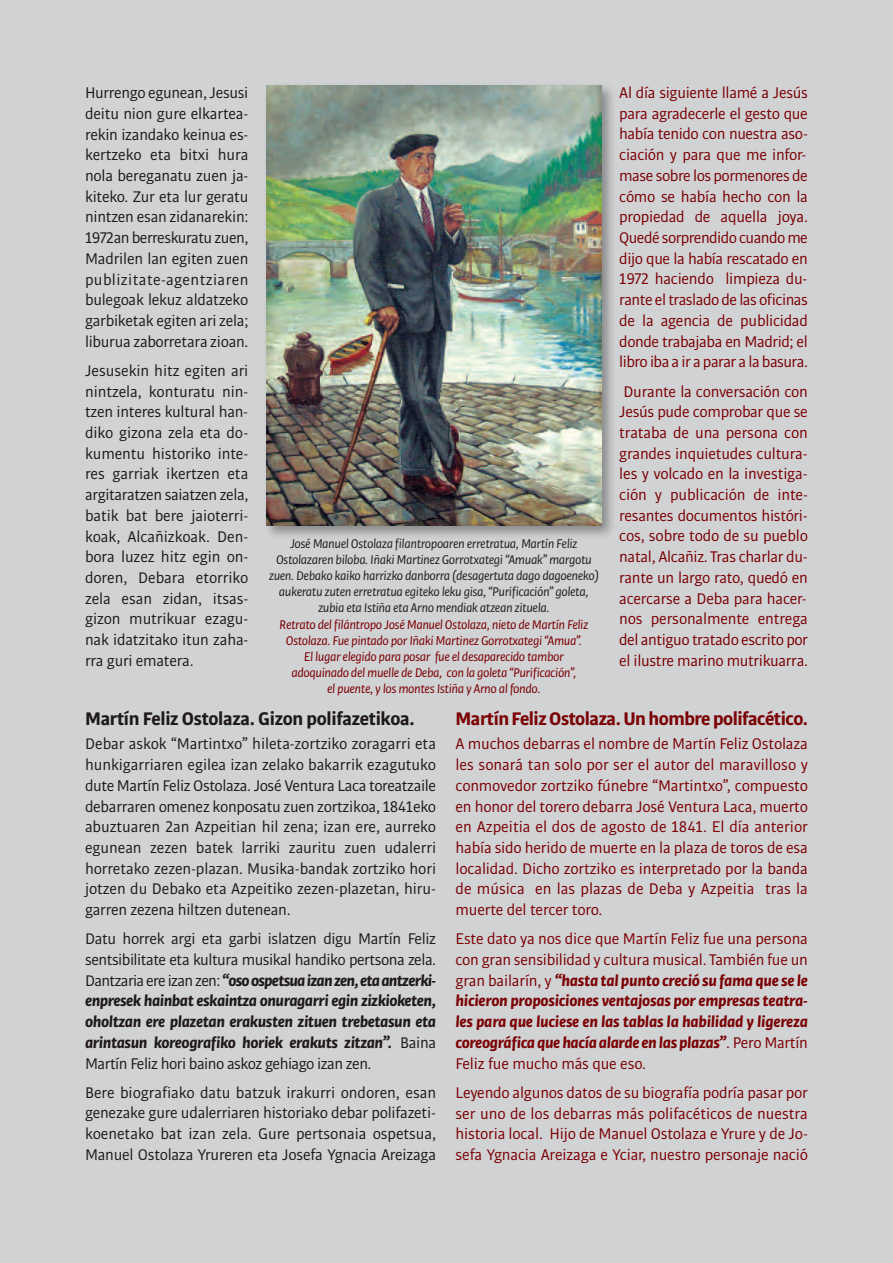
<style>
.page{position:relative;width:893px;height:1263px;background:#d1d2d4}
.page>*{position:absolute;margin:0;border:0;box-sizing:border-box;transform-origin:0 0}
.t1{font:700 19.5px "Bulo";letter-spacing:-.025em;color:#7a0003}
.t2{font:700 19.5px "Bulo";letter-spacing:-.015em;color:#1f1a19}
.t3{font:16.5px/20.7px "Bulo";letter-spacing:-.015em;color:#7a0003;text-align:justify}
.t4{font:16.5px/20.7px "Bulo";letter-spacing:-.015em;color:#1f1a19;text-align:justify}
.t5{font:italic 700 16.5px/20.7px "Bulo";letter-spacing:-.02em;color:#1f1a19;text-align:justify}
.t6{font:italic 700 16.5px/20.7px "Bulo";letter-spacing:-.02em;color:#7a0003;text-align:justify}
.t7{font:italic 13.5px/16.2px "Bulo";letter-spacing:-.025em;color:#231f20;text-align:center}
.t8{font:italic 13.5px/16.2px "Bulo";letter-spacing:-.025em;color:#7a0003;text-align:center}
.s1{font-weight:400;font-style:normal}
</style>
<div class="page">
<img style="left:266px;top:85px;width:346px;height:451px">
<img style="left:266px;top:85px;width:335px;height:440px">
<p class="t4" style="left:85px;top:84px;width:165px">Hurrengo egunean, Jesusi deitu nion gure elkartea&shy;rekin izandako keinua es&shy;kertzeko eta bitxi hura nola bereganatu zuen ja&shy;kiteko. Zur eta lur geratu nintzen esan zidanarekin:<br>1972an berreskuratu zuen, Madrilen lan egiten zuen publizitate-agentziaren bulegoak lekuz aldatzeko garbiketak egiten ari zela; liburua zaborretara zioan.</p>
<p class="t4" style="left:85px;top:361px;width:165px">Jesusekin hitz egiten ari nintzela, konturatu nin&shy;tzen interes kultural han - diko gizona zela eta do&shy;ku mentu historiko inte&shy;res garriak ikertzen eta argitaratzen saiatzen zela, batik bat bere jaioterri&shy;koak, Alcañizkoak. Den&shy;bora luzez hitz egin on&shy;doren, Debara etorriko zela esan zidan, itsas&shy;gizon mutrikuar ezagu&shy;nak idatzitako itun zaha&shy;rra guri ematera.</p>
<p class="t7" style="left:269px;top:536px;width:332px">José Manuel Ostolaza filantropoaren erretratua, Martín Feliz Ostolazaren biloba. Iñaki Martinez Gorrotxategi “Amuak” margotu zuen. Debako kaiko harrizko danborra (desagertuta dago dagoeneko) aukeratu zuten erretratua egiteko leku gisa, “Purificación” goleta, zubia eta Istiña eta Arno mendiak atzean zituela.</p>
<p class="t8" style="left:279px;top:617px;width:310px">Retrato del filántropo José Manuel Ostolaza, nieto de Martín Feliz Ostolaza. Fue pintado por Iñaki Martinez Gorrotxategi “Amua”.<br>El lugar elegido para posar fue el desaparecido tambor adoquinado del muelle de Deba, con la goleta “Purificación”,<br>el puente, y los montes Istiña y Arno al fondo.</p>
<p class="t3" style="left:619px;top:83px;width:190px">Al día siguiente llamé a Jesús para agradecerle el gesto que había tenido con nuestra aso&shy;ciación y para que me infor&shy;mase sobre los pormenores de cómo se había hecho con la propiedad de aquella joya.<br>Quedé sorprendido cuando me dijo que la había rescatado en 1972 haciendo limpieza du&shy;rante el traslado de las oficinas de la agencia de publicidad donde trabajaba en Madrid; el libro iba a ir a parar a la basura.</p>
<p class="t3" style="left:619px;top:382px;width:190px">Durante la conversación con Jesús pude comprobar que se trataba de una persona con grandes inquietudes cultura&shy;les y volcado en la investiga&shy;ción y publicación de inte&shy;resantes documentos históri&shy;cos, sobre todo de su pueblo natal, Alcañiz. Tras charlar du&shy;rante un largo rato, quedó en acercarse a Deba para hacer&shy;nos personalmente entrega del antiguo tratado escrito por el ilustre marino mutrikuarra.</p>
<p class="t2" style="left:85px;top:711px;width:331px">Martín Feliz Ostolaza. Gizon polifazetikoa.</p>
<p class="t4" style="left:85px;top:735px;width:353px">Debar askok “Martintxo” hileta-zortziko zoragarri eta hunkigarriaren egilea izan zelako bakarrik ezagutuko dute Martín Feliz Ostolaza. José Ventura Laca toreatzaile debarraren omenez konposatu zuen zortzikoa, 1841eko abuztuaren 2an Azpeitian hil zena; izan ere, aurreko egunean zezen batek larriki zauritu zuen udalerri horretako zezen-plazan. Musika-bandak zortziko hori jotzen du Debako eta Azpeitiko zezen-plazetan, hiru - garren zezena hiltzen dutenean.</p>
<p class="t5" style="left:85px;top:930px;width:353px"><span class="s1">Datu horrek argi eta garbi islatzen digu Martín Feliz sentsibilitate eta kultura musikal handiko pertsona zela.<br>Dantzaria ere izan zen:</span> “oso ospetsua izan zen, eta antzerki&shy;enpresek hainbat eskaintza onuragarri egin zizkioketen, oholtzan ere plazetan erakusten zituen trebetasun eta arintasun koreografiko horiek erakuts zitzan”. <span class="s1">Baina Martín Feliz hori baino askoz gehiago izan zen.</span></p>
<p class="t4" style="left:85px;top:1083px;width:353px">Bere biografiako datu batzuk irakurri ondoren, esan genezake gure udalerriaren historiako debar polifazeti - koenetako bat izan zela. Gure pertsonaia ospetsua, Manuel Ostolaza Yrureren eta Josefa Ygnacia Areizaga</p>
<p class="t1" style="left:455px;top:711px;width:354px">Martín Feliz Ostolaza. Un hombre polifacético.</p>
<p class="t3" style="left:455px;top:735px;width:354px">A muchos debarras el nombre de Martín Feliz Ostolaza les sonará tan solo por ser el autor del maravilloso y conmovedor zortziko fúnebre “Martintxo”, compuesto en honor del torero debarra José Ventura Laca, muerto en Azpeitia el dos de agosto de 1841. El día anterior había sido herido de muerte en la plaza de toros de esa localidad. Dicho zortziko es interpretado por la banda de música en las plazas de Deba y Azpeitia tras la muerte del tercer toro.</p>
<p class="t6" style="left:455px;top:930px;width:354px"><span class="s1">Este dato ya nos dice que Martín Feliz fue una persona con gran sensibilidad y cultura musical. También fue un gran bailarín, y</span> “hasta tal punto creció su fama que se le hicieron proposiciones ventajosas por empresas teatra&shy;les para que luciese en las tablas la habilidad y ligereza coreográfica que hacía alarde en las plazas”<span class="s1">. Pero Martín Feliz fue mucho más que eso.</span></p>
<p class="t3" style="left:455px;top:1083px;width:354px">Leyendo algunos datos de su biografía podría pasar por ser uno de los debarras más polifacéticos de nuestra historia local. Hijo de Manuel Ostolaza e Yrure y de Jo&shy;sefa Ygnacia Areizaga e Yciar, nuestro personaje nació</p>
</div>
